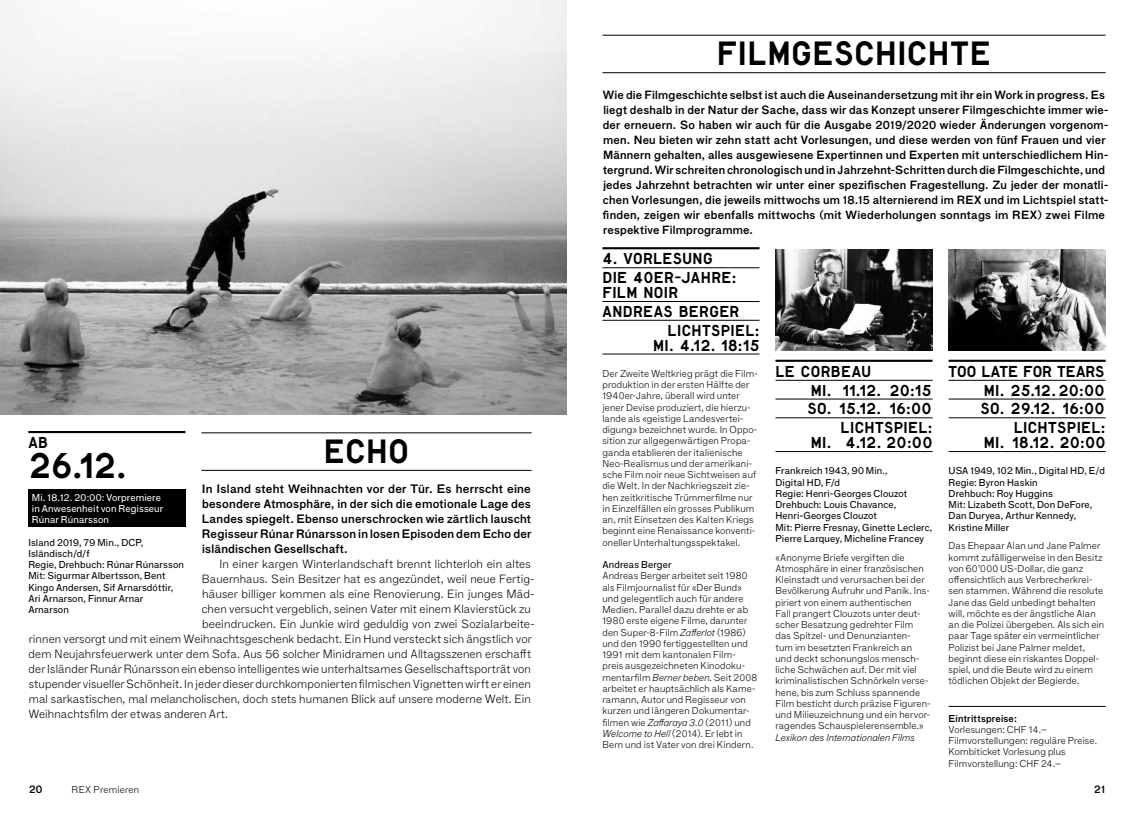
<style>
.page{position:relative;width:1134px;height:833px;background:#fff}
.page>*{position:absolute;margin:0;border:0;box-sizing:border-box;transform-origin:0 0}
.t1{font:33.75px "Lutz Headline";color:#000}
.t2{font:31.88px "Lutz Headline";letter-spacing:.02em;color:#000}
.t3{font:15px/18.8px "Lutz Headline";letter-spacing:.02em;color:#000}
.t4{font:11.88px/15px "F Grotesk Demi";letter-spacing:.02em;color:#000;text-align:justify}
.t5{font:11.5px/15px "F Grotesk Demi";letter-spacing:.02em;color:#000}
.t6{font:100 11.5px "F Grotesk";letter-spacing:.01em;color:#000}
.t7{font:10.62px "F Grotesk Demi";color:#000}
.t8{font:100 9.75px/11.2px "F Grotesk";letter-spacing:.015em;color:#000}
.t9{font:9.75px/11.2px "F Grotesk";letter-spacing:.015em;color:#000}
.t10{font:9.75px/11.2px "F Grotesk";letter-spacing:.015em;color:#fff}
.t11{font:italic 100 9.75px "F Grotesk";letter-spacing:.015em;color:#000}
.t12{font:9.75px "F Grotesk Demi";letter-spacing:.02em;color:#000}
.s1{font-style:italic}
</style>
<div class="page">
<img style="left:0;top:0;width:567px;height:414px">
<hr style="left:201px;top:432px;width:330px;height:1px;background:#000">
<hr style="left:201px;top:470px;width:330px;height:1px;background:#000">
<div style="left:28px;top:489px;width:157px;height:38px;background:#000"></div>
<hr style="left:28px;top:431px;width:157px;height:2px;background:#000">
<hr style="left:602px;top:247px;width:157px;height:2px;background:#000">
<hr style="left:602px;top:267px;width:157px;height:1px;background:#000">
<hr style="left:602px;top:301px;width:157px;height:1px;background:#000">
<hr style="left:602px;top:320px;width:157px;height:1px;background:#000">
<hr style="left:602px;top:354px;width:157px;height:1px;background:#000">
<hr style="left:775px;top:360px;width:157px;height:2px;background:#000">
<hr style="left:775px;top:380px;width:157px;height:1px;background:#000">
<hr style="left:775px;top:399px;width:157px;height:1px;background:#000">
<hr style="left:775px;top:417px;width:157px;height:1px;background:#000">
<hr style="left:775px;top:451px;width:157px;height:1px;background:#000">
<hr style="left:948px;top:360px;width:158px;height:2px;background:#000">
<hr style="left:948px;top:380px;width:158px;height:1px;background:#000">
<hr style="left:948px;top:399px;width:158px;height:1px;background:#000">
<hr style="left:948px;top:417px;width:158px;height:1px;background:#000">
<hr style="left:948px;top:451px;width:158px;height:1px;background:#000">
<img style="left:775px;top:249px;width:157px;height:101px">
<img style="left:948px;top:249px;width:158px;height:101px">
<hr style="left:602px;top:35px;width:504px;height:1px;background:#000">
<hr style="left:602px;top:72px;width:504px;height:1px;background:#000">
<hr style="left:948px;top:706px;width:158px;height:1px;background:#000">
<h3 class="t3" style="left:28px;top:433px;width:21px">AB</h3>
<h1 class="t1" style="left:28px;top:443px;width:100px">26.12.</h1>
<p class="t10" style="left:32px;top:491px;width:133px">Mi. 18.12. 20:00: Vorpremiere in Anwesenheit von Regisseur<br>Rúnar Rúnarsson</p>
<p class="t9" style="left:28px;top:536px;width:157px">Island 2019, 79 Min., DCP,<br>Isländisch/d/f<br>Regie, Drehbuch: Rúnar Rúnarsson<br>Mit: Sigurmar Albertsson, Bent<br>Kingo Andersen, Sif Arnarsdóttir,<br>Ari Arnarson, Finnur Arnar<br>Arnarson</p>
<h2 class="t2" style="left:324px;top:430px;width:86px">ECHO</h2>
<p class="t4" style="left:202px;top:481px;width:331px">In Island steht Weihnachten vor der Tür. Es herrscht eine besondere Atmosphäre, in der sich die emotionale Lage des Landes spiegelt. Ebenso unerschrocken wie zärtlich lauscht Regisseur Rúnar Rúnarsson in losen Episoden dem Echo der isländischen Gesellschaft.</p>
<p class="t6" style="left:220px;top:556px;width:313px">In einer kargen Winterlandschaft brennt lichterloh ein altes</p>
<p class="t6" style="left:202px;top:571px;width:334px">Bauernhaus. Sein Besitzer hat es angezündet, weil neue Fertig-</p>
<p class="t6" style="left:202px;top:586px;width:334px">häuser billiger kommen als eine Renovierung. Ein junges Mäd-</p>
<p class="t6" style="left:202px;top:601px;width:331px">chen versucht vergeblich, seinen Vater mit einem Klavierstück zu</p>
<p class="t6" style="left:202px;top:616px;width:334px">beeindrucken. Ein Junkie wird geduldig von zwei Sozialarbeite-</p>
<p class="t6" style="left:29px;top:631px;width:504px">rinnen versorgt und mit einem Weihnachtsgeschenk bedacht. Ein Hund versteckt sich ängstlich vor</p>
<p class="t6" style="left:29px;top:646px;width:504px">dem Neujahrsfeuerwerk unter dem Sofa. Aus 56 solcher Minidramen und Alltagsszenen erschafft</p>
<p class="t6" style="left:29px;top:661px;width:504px">der Isländer Runár Rúnarsson ein ebenso intelligentes wie unterhaltsames Gesellschaftsporträt von</p>
<p class="t6" style="left:29px;top:676px;width:504px">stupender visueller Schönheit. In jeder dieser durchkomponierten filmischen Vignetten wirft er einen</p>
<p class="t6" style="left:29px;top:691px;width:504px">mal sarkastischen, mal melancholischen, doch stets humanen Blick auf unsere moderne Welt. Ein</p>
<p class="t6" style="left:28px;top:706px;width:201px">Weihnachtsfilm der etwas anderen Art.</p>
<h2 class="t2" style="left:717px;top:33px;width:276px">FILMGESCHICHTE</h2>
<p class="t5" style="left:603px;top:88px;width:507px">Wie die Filmgeschichte selbst ist auch die Auseinandersetzung mit ihr ein Work in progress. Es liegt deshalb in der Natur der Sache, dass wir das Konzept unserer Filmgeschichte immer wie&shy;der erneuern. So haben wir auch für die Ausgabe 2019/2020 wieder Änderungen vorgenom&shy;men. Neu bieten wir zehn statt acht Vorlesungen, und diese werden von fünf Frauen und vier Männern gehalten, alles ausgewiesene Expertinnen und Experten mit unterschiedlichem Hin&shy;tergrund. Wir schreiten chronologisch und in Jahrzehnt-Schritten durch die Filmgeschichte, und jedes Jahrzehnt betrachten wir unter einer spezifischen Fragestellung. Zu jeder der monatli&shy;chen Vorlesungen, die jeweils mittwochs um 18.15 alternierend im REX und im Lichtspiel statt&shy;finden, zeigen wir ebenfalls mittwochs (mit Wiederholungen sonntags im REX) zwei Filme respektive Filmprogramme.</p>
<h3 class="t3" style="left:602px;top:249px;width:136px">4. VORLESUNG<br>DIE 40ER-JAHRE:</h3>
<h3 class="t3" style="left:602px;top:283px;width:77px">FILM NOIR</h3>
<h3 class="t3" style="left:602px;top:301px;width:139px">ANDREAS BERGER</h3>
<h3 class="t3" style="left:668px;top:320px;width:93px">LICHTSPIEL:</h3>
<h3 class="t3" style="left:653px;top:335px;width:108px">MI. 4.12. 18:15</h3>
<p class="t8" style="left:602px;top:367px;width:157px">Der Zweite Weltkrieg prägt die Film&shy;produktion in der ersten Hälfte der 1940er-Jahre, überall wird unter jener Devise produziert, die hierzu&shy;lande als «geistige Landesvertei&shy;digung» bezeichnet wurde. In Oppo&shy;sition zur allgegenwärtigen Propa&shy;ganda etablieren der italienische Neo-Realismus und der amerikani&shy;sche Film noir neue Sichtweisen auf die Welt. In der Nachkriegszeit zie&shy;hen zeitkritische Trümmerfilme nur in Einzelfällen ein grosses Publikum an, mit Einsetzen des Kalten Kriegs beginnt eine Renaissance konventi&shy;oneller Unterhaltungsspektakel.</p>
<p class="t9" style="left:602px;top:559px;width:71px">Andreas Berger</p>
<p class="t8" style="left:602px;top:570px;width:156px">Andreas Berger arbeitet seit 1980 als Filmjournalist für «Der Bund» und gelegentlich auch für andere Medien. Parallel dazu drehte er ab 1980 erste eigene Filme, darunter den Super-8-Film <span class="s1">Zafferlot</span> (1986) und den 1990 fertiggestellten und 1991 mit dem kantonalen Film&shy;preis ausgezeichneten Kinodoku&shy;mentarfilm <span class="s1">Berner beben</span>. Seit 2008 arbeitet er hauptsächlich als Kame&shy;ramann, Autor und Regisseur von kurzen und längeren Dokumentar&shy;filmen wie <span class="s1">Zaffaraya 3.0</span> (2011) und <span class="s1">Welcome to Hell</span> (2014). Er lebt in Bern und ist Vater von drei Kindern.</p>
<h3 class="t3" style="left:775px;top:361px;width:97px">LE CORBEAU</h3>
<h3 class="t3" style="left:811px;top:380px;width:122px">MI. 11.12. 20:15</h3>
<h3 class="t3" style="left:808px;top:399px;width:126px">SO. 15.12. 16:00</h3>
<h3 class="t3" style="left:841px;top:418px;width:93px">LICHTSPIEL:</h3>
<h3 class="t3" style="left:811px;top:433px;width:123px">MI. 4.12. 20:00</h3>
<p class="t9" style="left:775px;top:465px;width:158px">Frankreich 1943, 90 Min.,<br>Digital HD, F/d<br>Regie: Henri-Georges Clouzot<br>Drehbuch: Louis Chavance,<br>Henri-Georges Clouzot<br>Mit: Pierre Fresnay, Ginette Leclerc,<br>Pierre Larquey, Micheline Francey</p>
<p class="t8" style="left:775px;top:551px;width:156px">«Anonyme Briefe vergiften die Atmosphäre in einer französischen Kleinstadt und verursachen bei der Bevölkerung Aufruhr und Panik. Ins&shy;piriert von einem authentischen<br>Fall prangert Clouzots unter deut&shy;scher Besatzung gedrehter Film das Spitzel- und Denunzianten&shy;tum im besetzten Frankreich an und deckt schonungslos mensch&shy;liche Schwächen auf. Der mit viel kriminalistischen Schnörkeln verse&shy;hene, bis zum Schluss spannende Film besticht durch präzise Figuren&shy;und Milieuzeichnung und ein hervor&shy;ragendes Schauspielerensemble.»</p>
<p class="t11" style="left:775px;top:730px;width:141px">Lexikon des Internationalen Films</p>
<h3 class="t3" style="left:948px;top:361px;width:159px;text-align:right">TOO LATE FOR TEARS<br>MI. 25.12.20:00<br>SO. 29.12. 16:00<br>LICHTSPIEL:</h3>
<h3 class="t3" style="left:984px;top:433px;width:123px">MI. 18.12. 20:00</h3>
<p class="t9" style="left:948px;top:465px;width:158px">USA 1949, 102 Min., Digital HD, E/d<br>Regie: Byron Haskin<br>Drehbuch: Roy Huggins<br>Mit: Lizabeth Scott, Don DeFore,<br>Dan Duryea, Arthur Kennedy,<br>Kristine Miller</p>
<p class="t8" style="left:948px;top:540px;width:157px">Das Ehepaar Alan und Jane Palmer kommt zufälligerweise in den Besitz von 60’000 US-Dollar, die ganz offensichtlich aus Verbrecherkrei&shy;sen stammen. Während die resolute Jane das Geld unbedingt behalten will, möchte es der ängstliche Alan an die Polizei übergeben. Als sich ein paar Tage später ein vermeintlicher Polizist bei Jane Palmer meldet, beginnt diese ein riskantes Doppel&shy;spiel, und die Beute wird zu einem tödlichen Objekt der Begierde.</p>
<p class="t12" style="left:948px;top:712px;width:70px">Eintrittspreise:</p>
<p class="t8" style="left:948px;top:723px;width:150px">Vorlesungen: CHF 14.–<br>Filmvorstellungen: reguläre Preise.<br>Kombiticket Vorlesung plus<br>Filmvorstellung: CHF 24.–</p>
<p class="t7" style="left:29px;top:783px;width:15px">20</p>
<p class="t7" style="left:1094px;top:783px;width:13px">21</p>
<p class="t8" style="left:72px;top:783px;width:69px">REX Premieren</p>
</div>
